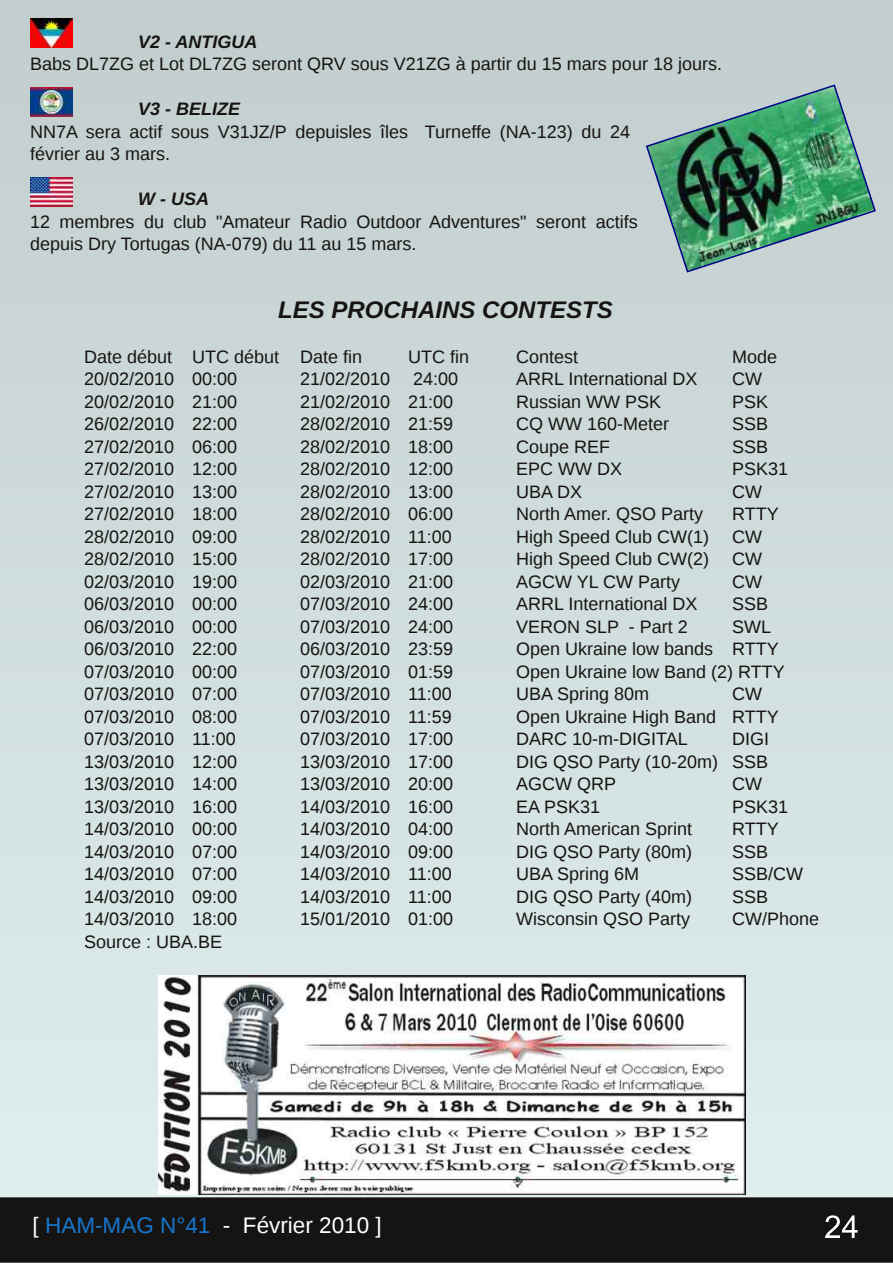
<style>
.page{position:relative;width:893px;height:1263px;background:#fff}
.page>*{position:absolute;margin:0;border:0;box-sizing:border-box;transform-origin:0 0}
.t1{font:italic 700 24px "Liberation Sans";color:#161413}
.t2{font:22.5px "Liberation Sans";color:#fff}
.t3{font:18px/22.5px "Liberation Sans";color:#161413}
.t4{font:italic 700 18px "Liberation Sans";color:#161413}
.s1{color:#1775cd}
</style>
<div class="page">
<div style="left:0;top:0;width:892px;height:1198px;background:linear-gradient(to bottom,#c2cdcd,#e0eeee)"></div>
<div style="left:0;top:1198px;width:892px;height:64px;background:#161413"></div>
<div style="left:0;top:1197px;width:893px;height:66px;border:2px solid #161413"></div>
<svg style="left:825px;top:1215px;width:33px;height:23px"></svg>
<img style="left:645px;top:83px;width:232px;height:190px">
<img style="left:30px;top:178px;width:42px;height:28px">
<img style="left:30px;top:88px;width:42px;height:28px">
<img style="left:30px;top:19px;width:42px;height:28px">
<img style="left:158px;top:975px;width:588px;height:220px">
<p class="t4" style="left:138px;top:31px;width:121px">V2 - ANTIGUA</p>
<p class="t3" style="left:30px;top:53px;width:693px">Babs DL7ZG et Lot DL7ZG seront QRV sous V21ZG à partir du 15 mars pour 18 jours.</p>
<p class="t4" style="left:138px;top:99px;width:103px">V3 - BELIZE</p>
<p class="t3" style="left:30px;top:120px;width:602px">NN7A sera actif sous V31JZ/P depuisles îles Turneffe (NA-123) du 24 février au 3 mars.</p>
<p class="t4" style="left:138px;top:189px;width:72px">W - USA</p>
<p class="t3" style="left:30px;top:210px;width:609px">12 membres du club "Amateur Radio Outdoor Adventures" seront actifs depuis Dry Tortugas (NA-079) du 11 au 15 mars.</p>
<h1 class="t1" style="left:278px;top:296px;width:336px">LES PROCHAINS CONTESTS</h1>
<p class="t3" style="left:84px;top:345px;width:280px">Date début UTC début Date fin</p>
<p class="t3" style="left:408px;top:345px;width:63px">UTC fin</p>
<p class="t3" style="left:516px;top:345px;width:64px">Contest</p>
<p class="t3" style="left:732px;top:345px;width:47px">Mode</p>
<p class="t3" style="left:84px;top:368px;width:155px">20/02/2010 00:00</p>
<p class="t3" style="left:300px;top:368px;width:92px">21/02/2010</p>
<p class="t3" style="left:413px;top:368px;width:47px">24:00</p>
<p class="t3" style="left:516px;top:368px;width:183px">ARRL International DX</p>
<p class="t3" style="left:732px;top:368px;width:31px">CW</p>
<p class="t3" style="left:84px;top:390px;width:155px">20/02/2010 21:00</p>
<p class="t3" style="left:300px;top:390px;width:155px">21/02/2010 21:00</p>
<p class="t3" style="left:516px;top:390px;width:147px">Russian WW PSK</p>
<p class="t3" style="left:732px;top:390px;width:37px">PSK</p>
<p class="t3" style="left:84px;top:413px;width:155px">26/02/2010 22:00</p>
<p class="t3" style="left:300px;top:413px;width:155px">28/02/2010 21:59</p>
<p class="t3" style="left:516px;top:413px;width:155px">CQ WW 160-Meter</p>
<p class="t3" style="left:732px;top:413px;width:37px">SSB</p>
<p class="t3" style="left:84px;top:435px;width:155px">27/02/2010 06:00</p>
<p class="t3" style="left:300px;top:435px;width:155px">28/02/2010 18:00</p>
<p class="t3" style="left:516px;top:435px;width:96px">Coupe REF</p>
<p class="t3" style="left:732px;top:435px;width:37px">SSB</p>
<p class="t3" style="left:84px;top:458px;width:155px">27/02/2010 12:00</p>
<p class="t3" style="left:300px;top:458px;width:155px">28/02/2010 12:00</p>
<p class="t3" style="left:516px;top:458px;width:107px">EPC WW DX</p>
<p class="t3" style="left:732px;top:458px;width:58px">PSK31</p>
<p class="t3" style="left:84px;top:480px;width:155px">27/02/2010 13:00</p>
<p class="t3" style="left:300px;top:480px;width:155px">28/02/2010 13:00</p>
<p class="t3" style="left:516px;top:480px;width:68px">UBA DX</p>
<p class="t3" style="left:732px;top:480px;width:31px">CW</p>
<p class="t3" style="left:84px;top:503px;width:155px">27/02/2010 18:00</p>
<p class="t3" style="left:300px;top:503px;width:155px">28/02/2010 06:00</p>
<p class="t3" style="left:516px;top:503px;width:189px">North Amer. QSO Party</p>
<p class="t3" style="left:732px;top:503px;width:48px">RTTY</p>
<p class="t3" style="left:84px;top:525px;width:155px">28/02/2010 09:00</p>
<p class="t3" style="left:300px;top:525px;width:153px">28/02/2010 11:00</p>
<p class="t3" style="left:516px;top:525px;width:195px">High Speed Club CW(1)</p>
<p class="t3" style="left:732px;top:525px;width:31px">CW</p>
<p class="t3" style="left:84px;top:548px;width:155px">28/02/2010 15:00</p>
<p class="t3" style="left:300px;top:548px;width:155px">28/02/2010 17:00</p>
<p class="t3" style="left:516px;top:548px;width:195px">High Speed Club CW(2)</p>
<p class="t3" style="left:732px;top:548px;width:31px">CW</p>
<p class="t3" style="left:84px;top:570px;width:155px">02/03/2010 19:00</p>
<p class="t3" style="left:300px;top:570px;width:155px">02/03/2010 21:00</p>
<p class="t3" style="left:516px;top:570px;width:166px">AGCW YL CW Party</p>
<p class="t3" style="left:732px;top:570px;width:31px">CW</p>
<p class="t3" style="left:84px;top:593px;width:155px">06/03/2010 00:00</p>
<p class="t3" style="left:300px;top:593px;width:155px">07/03/2010 24:00</p>
<p class="t3" style="left:516px;top:593px;width:183px">ARRL International DX</p>
<p class="t3" style="left:732px;top:593px;width:37px">SSB</p>
<p class="t3" style="left:84px;top:615px;width:155px">06/03/2010 00:00</p>
<p class="t3" style="left:300px;top:615px;width:155px">07/03/2010 24:00</p>
<p class="t3" style="left:516px;top:615px;width:173px">VERON SLP - Part 2</p>
<p class="t3" style="left:732px;top:615px;width:41px">SWL</p>
<p class="t3" style="left:84px;top:638px;width:155px">06/03/2010 22:00</p>
<p class="t3" style="left:300px;top:638px;width:155px">06/03/2010 23:59</p>
<p class="t3" style="left:516px;top:638px;width:264px">Open Ukraine low bands RTTY</p>
<p class="t3" style="left:84px;top:660px;width:155px">07/03/2010 00:00</p>
<p class="t3" style="left:300px;top:660px;width:155px">07/03/2010 01:59</p>
<p class="t3" style="left:516px;top:660px;width:270px">Open Ukraine low Band (2) RTTY</p>
<p class="t3" style="left:84px;top:683px;width:155px">07/03/2010 07:00</p>
<p class="t3" style="left:300px;top:683px;width:153px">07/03/2010 11:00</p>
<p class="t3" style="left:516px;top:683px;width:135px">UBA Spring 80m</p>
<p class="t3" style="left:732px;top:683px;width:31px">CW</p>
<p class="t3" style="left:84px;top:705px;width:155px">07/03/2010 08:00</p>
<p class="t3" style="left:300px;top:705px;width:153px">07/03/2010 11:59</p>
<p class="t3" style="left:516px;top:705px;width:264px">Open Ukraine High Band RTTY</p>
<p class="t3" style="left:84px;top:728px;width:153px">07/03/2010 11:00</p>
<p class="t3" style="left:300px;top:728px;width:155px">07/03/2010 17:00</p>
<p class="t3" style="left:516px;top:728px;width:173px">DARC 10-m-DIGITAL</p>
<p class="t3" style="left:732px;top:728px;width:38px">DIGI</p>
<p class="t3" style="left:84px;top:750px;width:155px">13/03/2010 12:00</p>
<p class="t3" style="left:300px;top:750px;width:155px">13/03/2010 17:00</p>
<p class="t3" style="left:516px;top:750px;width:253px">DIG QSO Party (10-20m) SSB</p>
<p class="t3" style="left:84px;top:773px;width:155px">13/03/2010 14:00</p>
<p class="t3" style="left:300px;top:773px;width:155px">13/03/2010 20:00</p>
<p class="t3" style="left:516px;top:773px;width:101px">AGCW QRP</p>
<p class="t3" style="left:732px;top:773px;width:31px">CW</p>
<p class="t3" style="left:84px;top:795px;width:155px">13/03/2010 16:00</p>
<p class="t3" style="left:300px;top:795px;width:155px">14/03/2010 16:00</p>
<p class="t3" style="left:516px;top:795px;width:86px">EA PSK31</p>
<p class="t3" style="left:732px;top:795px;width:58px">PSK31</p>
<p class="t3" style="left:84px;top:818px;width:155px">14/03/2010 00:00</p>
<p class="t3" style="left:300px;top:818px;width:155px">14/03/2010 04:00</p>
<p class="t3" style="left:516px;top:818px;width:178px">North American Sprint</p>
<p class="t3" style="left:732px;top:818px;width:48px">RTTY</p>
<p class="t3" style="left:84px;top:840px;width:155px">14/03/2010 07:00</p>
<p class="t3" style="left:300px;top:840px;width:155px">14/03/2010 09:00</p>
<p class="t3" style="left:516px;top:840px;width:178px">DIG QSO Party (80m)</p>
<p class="t3" style="left:732px;top:840px;width:37px">SSB</p>
<p class="t3" style="left:84px;top:863px;width:155px">14/03/2010 07:00</p>
<p class="t3" style="left:300px;top:863px;width:153px">14/03/2010 11:00</p>
<p class="t3" style="left:516px;top:863px;width:125px">UBA Spring 6M</p>
<p class="t3" style="left:732px;top:863px;width:72px">SSB/CW</p>
<p class="t3" style="left:84px;top:885px;width:155px">14/03/2010 09:00</p>
<p class="t3" style="left:300px;top:885px;width:153px">14/03/2010 11:00</p>
<p class="t3" style="left:516px;top:885px;width:178px">DIG QSO Party (40m)</p>
<p class="t3" style="left:732px;top:885px;width:37px">SSB</p>
<p class="t3" style="left:84px;top:908px;width:155px">14/03/2010 18:00</p>
<p class="t3" style="left:300px;top:908px;width:155px">15/01/2010 01:00</p>
<p class="t3" style="left:516px;top:908px;width:176px">Wisconsin QSO Party</p>
<p class="t3" style="left:732px;top:908px;width:89px">CW/Phone</p>
<p class="t3" style="left:84px;top:930px;width:140px">Source : UBA.BE</p>
<p class="t2" style="left:33px;top:1212px;width:351px">[ <span class="s1">HAM-MAG N°41</span> - Février 2010 ]</p>
</div>
